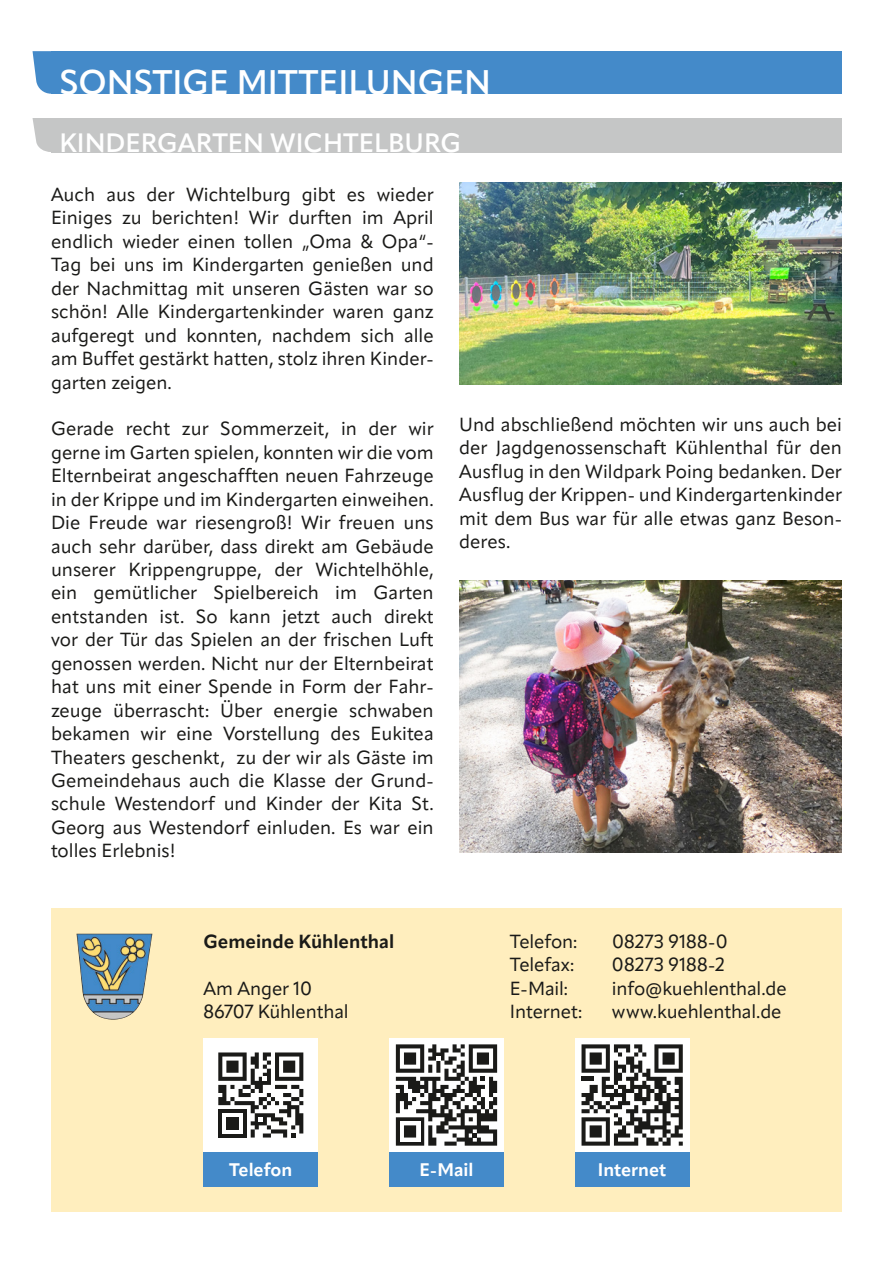
<style>
.page{position:relative;width:893px;height:1263px;background:#fff}
.page>*{position:absolute;margin:0;border:0;box-sizing:border-box;transform-origin:0 0}
.Überschrift{font:600 33.75px "Apparat";color:#fff}
.Zwischenüberschrift{font:600 26.25px "Apparat";color:#fff}
.t1{font:18.75px/23.4px "Apparat";color:#1a1a18;text-align:justify}
.t2{font:18.75px "Apparat";letter-spacing:.02em;color:#1a1a18}
.t3{font:700 18.75px "Apparat";color:#1a1a18}
.t4{font:700 18px "Apparat";color:#fff}
</style>
<div class="page">
<div style="left:51px;top:908px;width:791px;height:304px;background:#ffeebe"></div>
<div style="left:389px;top:1037px;width:115px;height:115px;background:#fff"></div>
<svg style="left:396px;top:1044px;width:101px;height:102px"></svg>
<div style="left:389px;top:1152px;width:115px;height:34px;background:#448ac9"></div>
<div style="left:575px;top:1037px;width:115px;height:115px;background:#fff"></div>
<svg style="left:581px;top:1044px;width:102px;height:102px"></svg>
<div style="left:575px;top:1152px;width:115px;height:34px;background:#448ac9"></div>
<div style="left:203px;top:1037px;width:115px;height:115px;background:#fff"></div>
<svg style="left:218px;top:1052px;width:85px;height:85px"></svg>
<div style="left:203px;top:1152px;width:115px;height:34px;background:#448ac9"></div>
<img style="left:77px;top:934px;width:75px;height:85px">
<div style="left:51px;top:51px;width:791px;height:43px;background:#448ac9"></div>
<div style="left:51px;top:118px;width:791px;height:34px;background:#c5c6c6"></div>
<img style="left:459px;top:182px;width:383px;height:202px">
<img style="left:459px;top:581px;width:383px;height:272px">
<svg style="left:33px;top:51px;width:18px;height:43px"></svg>
<svg style="left:33px;top:118px;width:18px;height:34px"></svg>
<p class="Überschrift" style="left:60px;top:61px;width:433px">SONSTIGE MITTEILUNGEN</p>
<p class="Zwischenüberschrift" style="left:60px;top:127px;width:403px">KINDERGARTEN WICHTELBURG</p>
<p class="t1" style="left:51px;top:183px;width:384px">Auch aus der Wichtelburg gibt es wieder Einiges zu berichten! Wir durften im April endlich wieder einen tollen „Oma &amp; Opa“- Tag bei uns im Kindergarten genießen und der Nachmittag mit unseren Gästen war so schön! Alle Kindergartenkinder waren ganz aufgeregt und konnten, nachdem sich alle am Buffet gestärkt hatten, stolz ihren Kinder&shy;garten zeigen.</p>
<p class="t1" style="left:51px;top:417px;width:384px">Gerade recht zur Sommerzeit, in der wir gerne im Garten spielen, konnten wir die vom Elternbeirat angeschafften neuen Fahrzeuge in der Krippe und im Kindergarten einweihen.<br>Die Freude war riesengroß! Wir freuen uns auch sehr darüber, dass direkt am Gebäude unserer Krippengruppe, der Wichtelhöhle, ein gemütlicher Spielbereich im Garten entstanden ist. So kann jetzt auch direkt vor der Tür das Spielen an der frischen Luft genossen werden. Nicht nur der Elternbeirat hat uns mit einer Spende in Form der Fahr&shy;zeuge überrascht: Über energie schwaben bekamen wir eine Vorstellung des Eukitea Theaters geschenkt, zu der wir als Gäste im Gemeindehaus auch die Klasse der Grund&shy;schule Westendorf und Kinder der Kita St.<br>Georg aus Westendorf einluden. Es war ein tolles Erlebnis!</p>
<p class="t1" style="left:459px;top:413px;width:384px">Und abschließend möchten wir uns auch bei der Jagdgenossenschaft Kühlenthal für den Ausflug in den Wildpark Poing bedanken. Der Ausflug der Krippen- und Kindergartenkinder mit dem Bus war für alle etwas ganz Beson&shy;deres.</p>
<p class="t3" style="left:203px;top:930px;width:192px">Gemeinde Kühlenthal</p>
<p class="t1" style="left:203px;top:977px;width:147px">Am Anger 10<br>86707 Kühlenthal</p>
<p class="t1" style="left:510px;top:930px;width:69px">Telefon:</p>
<p class="t2" style="left:612px;top:930px;width:117px">08273 9188-0</p>
<p class="t1" style="left:510px;top:953px;width:66px">Telefax:</p>
<p class="t2" style="left:612px;top:953px;width:114px">08273 9188-2</p>
<p class="t1" style="left:510px;top:977px;width:59px">E-Mail:</p>
<p class="t1" style="left:612px;top:977px;width:176px">info@kuehlenthal.de</p>
<p class="t1" style="left:510px;top:1000px;width:74px">Internet:</p>
<p class="t1" style="left:612px;top:1000px;width:171px">www.kuehlenthal.de</p>
<p class="t4" style="left:229px;top:1159px;width:65px">Telefon</p>
<p class="t4" style="left:420px;top:1159px;width:55px">E-Mail</p>
<p class="t4" style="left:598px;top:1159px;width:70px">Internet</p>
</div>
